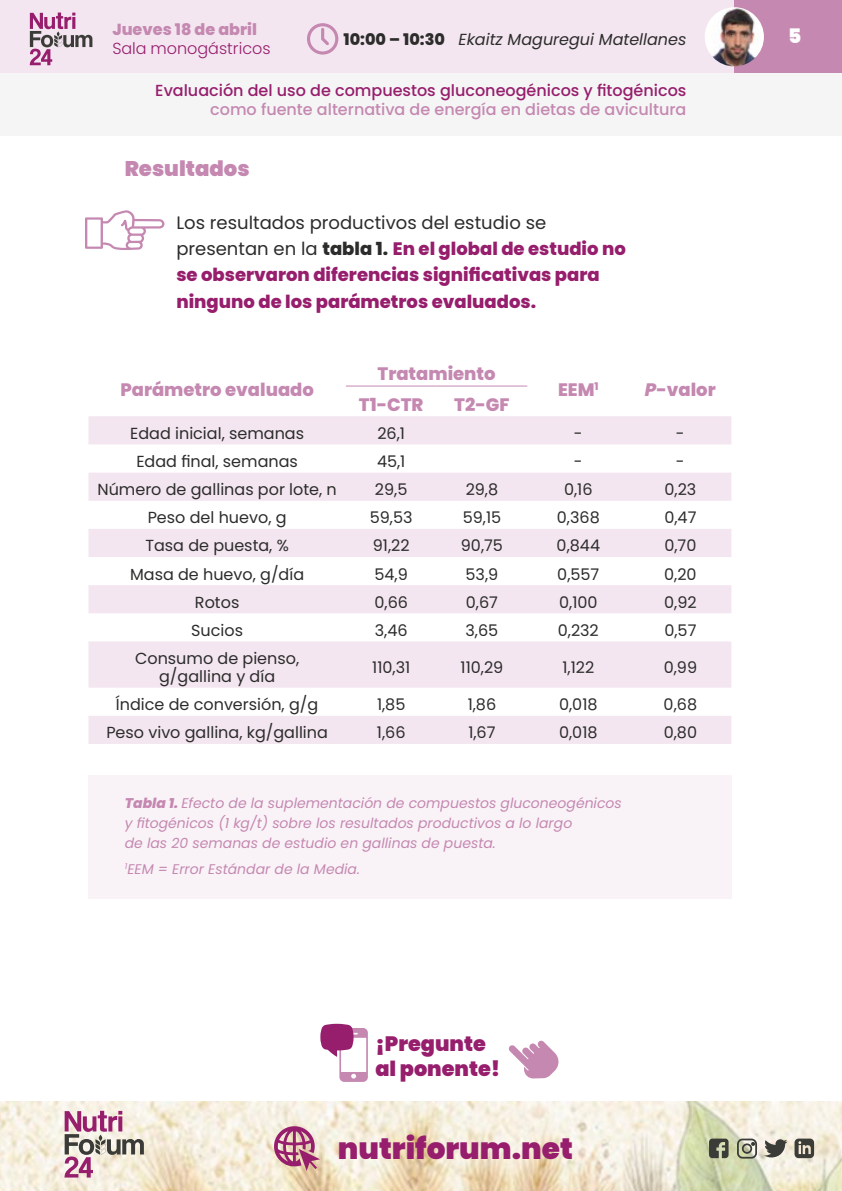
<style>
.page{position:relative;width:842px;height:1191px;background:#fff}
.page>*{position:absolute;margin:0;border:0;box-sizing:border-box;transform-origin:0 0}
.t1{font:900 29.6px "Poppins";color:#961e6d}
._07_Subtitulo{font:900 21.2px "Poppins";color:#c588b1}
.t2{font:900 20.8px/25px "Poppins";color:#961e6d}
.t3{font:900 20px "Poppins";color:#fff}
._01_Texto{font:800 18px/26.2px "Poppins";color:#961e6d}
._01_Texto-2{font:800 18px "Poppins";color:#c588b1}
._01_Texto-3{font:16px/18px "Poppins";color:#2c2c2b;text-align:center}
.t4{font:500 16px "Poppins";color:#961e6d}
.t5{font:500 16px "Poppins";color:#c588b1}
.t6{font:italic 16px "Poppins";color:#2c2c2b}
.t7{font:300 16px "Poppins";color:#961e6d}
.t8{font:800 16px "Poppins";color:#c588b1}
._01_Texto-4{font:italic 14px/20px "Poppins";color:#c588b1}
.s1{font-weight:800;font-style:normal}
.s2{font-weight:400;color:#2c2c2b}
.s3{color:#2c2c2b}
.s4{font-style:italic}
.s5{font-weight:800}
</style>
<div class="page">
<svg style="left:85px;top:210px;width:79px;height:40px"></svg>
<div style="left:88px;top:774px;width:644px;height:124px;background:#f9f3f7"></div>
<svg style="left:88px;top:416px;width:643px;height:328px;fill:#f3e6f0"></svg>
<hr style="left:346px;top:386px;width:91px;height:1px;background:#c588b1">
<hr style="left:437px;top:386px;width:90px;height:1px;background:#c588b1">
<div style="left:0;top:45px;width:842px;height:90px;background:#f5f5f5"></div>
<img style="left:0;top:1101px;width:842px;height:90px">
<div style="left:0;top:0;width:842px;height:72px;background:#f3e6f0"></div>
<div style="left:734px;top:0;width:108px;height:72px;background:#c588b1"></div>
<svg style="left:307px;top:23px;width:31px;height:32px"></svg>
<img style="left:705px;top:7px;width:59px;height:59px;border-radius:30px">
<svg style="left:709px;top:1138px;width:19px;height:20px"></svg>
<svg style="left:737px;top:1138px;width:20px;height:20px"></svg>
<svg style="left:764px;top:1139px;width:23px;height:18px"></svg>
<svg style="left:794px;top:1138px;width:20px;height:20px"></svg>
<svg style="left:274px;top:1126px;width:46px;height:45px;background:#c68a9e"></svg>
<svg style="left:320px;top:1023px;width:48px;height:59px"></svg>
<svg style="left:508px;top:1040px;width:51px;height:38px"></svg>
<svg style="left:30px;top:13px;width:62px;height:52px"></svg>
<svg style="left:65px;top:1110px;width:79px;height:67px;background:#cbb2b6"></svg>
<p class="t8" style="left:112px;top:21px;width:146px">Jueves 18 de abril</p>
<p class="t7" style="left:112px;top:39px;width:160px">Sala monogástricos</p>
<p class="t6" style="left:343px;top:30px;width:344px"><span class="s1">10:00 – 10:30</span> Ekaitz Maguregui Matellanes</p>
<p class="t3" style="left:788px;top:24px;width:15px">5</p>
<p class="t4" style="left:155px;top:81px;width:533px">Evaluación del uso de compuestos gluconeogénicos y fitogénicos</p>
<p class="t5" style="left:210px;top:100px;width:478px">como fuente alternativa de energía en dietas de avicultura</p>
<p class="_07_Subtitulo" style="left:125px;top:156px;width:126px">Resultados</p>
<p class="_01_Texto" style="left:176px;top:210px;width:451px"><span class="s2">Los resultados productivos del estudio se presentan en la</span> <span class="s3">tabla 1.</span> En el global de estudio no se observaron diferencias significativas para ninguno de los parámetros evaluados.</p>
<p class="_01_Texto-2" style="left:120px;top:379px;width:195px">Parámetro evaluado</p>
<p class="_01_Texto-2" style="left:377px;top:364px;width:120px">Tratamiento</p>
<p class="_01_Texto-2" style="left:359px;top:394px;width:66px">T1-CTR</p>
<p class="_01_Texto-2" style="left:454px;top:394px;width:57px">T2-GF</p>
<p class="_01_Texto-2" style="left:558px;top:379px;width:42px">EEM<sup>1</sup></p>
<p class="_01_Texto-2" style="left:645px;top:379px;width:72px"><span class="s4">P</span>-valor</p>
<p class="_01_Texto-3" style="left:130px;top:424px;width:175px">Edad inicial, semanas</p>
<p class="_01_Texto-3" style="left:377px;top:424px;width:29px">26,1</p>
<p class="_01_Texto-3" style="left:574px;top:424px;width:10px">-</p>
<p class="_01_Texto-3" style="left:676px;top:424px;width:10px">-</p>
<p class="_01_Texto-3" style="left:136px;top:452px;width:163px">Edad final, semanas</p>
<p class="_01_Texto-3" style="left:377px;top:452px;width:30px">45,1</p>
<p class="_01_Texto-3" style="left:574px;top:452px;width:10px">-</p>
<p class="_01_Texto-3" style="left:676px;top:452px;width:10px">-</p>
<p class="_01_Texto-3" style="left:97px;top:480px;width:241px">Número de gallinas por lote, n</p>
<p class="_01_Texto-3" style="left:375px;top:480px;width:34px">29,5</p>
<p class="_01_Texto-3" style="left:466px;top:480px;width:34px">29,8</p>
<p class="_01_Texto-3" style="left:564px;top:480px;width:30px">0,16</p>
<p class="_01_Texto-3" style="left:664px;top:480px;width:33px">0,23</p>
<p class="_01_Texto-3" style="left:148px;top:509px;width:140px">Peso del huevo, g</p>
<p class="_01_Texto-3" style="left:370px;top:509px;width:44px">59,53</p>
<p class="_01_Texto-3" style="left:463px;top:509px;width:40px">59,15</p>
<p class="_01_Texto-3" style="left:557px;top:509px;width:44px">0,368</p>
<p class="_01_Texto-3" style="left:664px;top:509px;width:34px">0,47</p>
<p class="_01_Texto-3" style="left:145px;top:537px;width:145px">Tasa de puesta, %</p>
<p class="_01_Texto-3" style="left:373px;top:537px;width:38px">91,22</p>
<p class="_01_Texto-3" style="left:461px;top:537px;width:44px">90,75</p>
<p class="_01_Texto-3" style="left:557px;top:537px;width:45px">0,844</p>
<p class="_01_Texto-3" style="left:664px;top:537px;width:33px">0,70</p>
<p class="_01_Texto-3" style="left:130px;top:565px;width:176px">Masa de huevo, g/día</p>
<p class="_01_Texto-3" style="left:375px;top:565px;width:35px">54,9</p>
<p class="_01_Texto-3" style="left:466px;top:565px;width:34px">53,9</p>
<p class="_01_Texto-3" style="left:557px;top:565px;width:44px">0,557</p>
<p class="_01_Texto-3" style="left:664px;top:565px;width:34px">0,20</p>
<p class="_01_Texto-3" style="left:195px;top:593px;width:46px">Rotos</p>
<p class="_01_Texto-3" style="left:374px;top:593px;width:35px">0,66</p>
<p class="_01_Texto-3" style="left:466px;top:593px;width:34px">0,67</p>
<p class="_01_Texto-3" style="left:559px;top:593px;width:40px">0,100</p>
<p class="_01_Texto-3" style="left:664px;top:593px;width:34px">0,92</p>
<p class="_01_Texto-3" style="left:191px;top:621px;width:53px">Sucios</p>
<p class="_01_Texto-3" style="left:375px;top:621px;width:34px">3,46</p>
<p class="_01_Texto-3" style="left:465px;top:621px;width:34px">3,65</p>
<p class="_01_Texto-3" style="left:558px;top:621px;width:43px">0,232</p>
<p class="_01_Texto-3" style="left:664px;top:621px;width:33px">0,57</p>
<p class="_01_Texto-3" style="left:135px;top:649px;width:166px">Consumo de pienso, g/gallina y día</p>
<p class="_01_Texto-3" style="left:372px;top:658px;width:39px">110,31</p>
<p class="_01_Texto-3" style="left:461px;top:658px;width:44px">110,29</p>
<p class="_01_Texto-3" style="left:562px;top:658px;width:33px">1,122</p>
<p class="_01_Texto-3" style="left:664px;top:658px;width:35px">0,99</p>
<p class="_01_Texto-3" style="left:116px;top:695px;width:204px">Índice de conversión, g/g</p>
<p class="_01_Texto-3" style="left:377px;top:695px;width:30px">1,85</p>
<p class="_01_Texto-3" style="left:468px;top:695px;width:30px">1,86</p>
<p class="_01_Texto-3" style="left:559px;top:695px;width:40px">0,018</p>
<p class="_01_Texto-3" style="left:664px;top:695px;width:35px">0,68</p>
<p class="_01_Texto-3" style="left:106px;top:723px;width:223px">Peso vivo gallina, kg/gallina</p>
<p class="_01_Texto-3" style="left:377px;top:723px;width:30px">1,66</p>
<p class="_01_Texto-3" style="left:468px;top:723px;width:29px">1,67</p>
<p class="_01_Texto-3" style="left:559px;top:723px;width:40px">0,018</p>
<p class="_01_Texto-3" style="left:664px;top:723px;width:35px">0,80</p>
<p class="_01_Texto-4" style="left:125px;top:793px;width:499px"><span class="s5">Tabla 1.</span> Efecto de la suplementación de compuestos gluconeogénicos y fitogénicos (1 kg/t) sobre los resultados productivos a lo largo<br>de las 20 semanas de estudio en gallinas de puesta.</p>
<p class="_01_Texto-4" style="left:125px;top:859px;width:237px"><sup>1</sup>EEM = Error Estándar de la Media.</p>
<h3 class="t2" style="left:375px;top:1031px;width:126px">¡Pregunte al ponente!</h3>
<h1 class="t1" style="left:338px;top:1131px;width:237px">nutriforum.net</h1>
</div>
